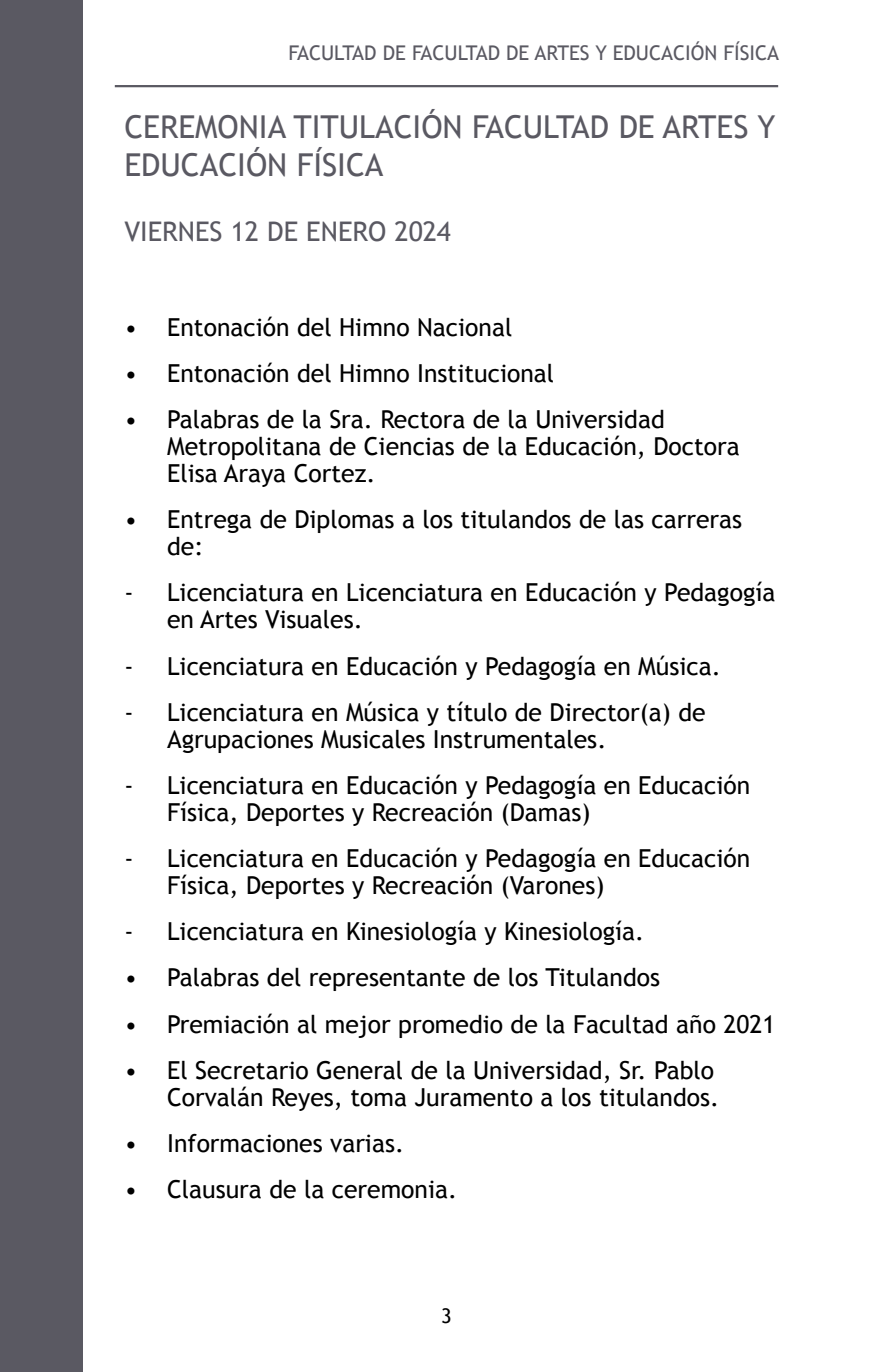
<style>
.page{position:relative;width:893px;height:1372px;background:#fff}
.page>*{position:absolute;margin:0;border:0;box-sizing:border-box;transform-origin:0 0}
.t1{font:31.5px/37.8px "Trebuchet MS";color:#5a5962}
.t2{font:27px "Trebuchet MS";color:#5a5962}
.t3{font:24.75px/27px "Trebuchet MS";color:#000}
.t4{font:20.25px "Trebuchet MS";color:#5a5962}
.t5{font:20.25px "Trebuchet MS";color:#000}
</style>
<div class="page">
<hr style="left:115px;top:85px;width:663px;height:2px;background:#5a5962">
<div style="left:0;top:0;width:83px;height:1371px;background:#5a5962"></div>
<p class="t4" style="left:289px;top:40px;width:492px">FACULTAD DE FACULTAD DE ARTES Y EDUCACIÓN FÍSICA</p>
<p class="t1" style="left:124px;top:108px;width:652px">CEREMONIA TITULACIÓN FACULTAD DE ARTES Y<br>EDUCACIÓN FÍSICA</p>
<p class="t2" style="left:124px;top:215px;width:328px">VIERNES 12 DE ENERO 2024</p>
<p class="t3" style="left:124px;top:314px;width:389px">• Entonación del Himno Nacional</p>
<p class="t3" style="left:124px;top:360px;width:431px">• Entonación del Himno Institucional</p>
<p class="t3" style="left:167px;top:406px;width:574px;text-indent:-43px">• Palabras de la Sra. Rectora de la Universidad<br>Metropolitana de Ciencias de la Educación, Doctora<br>Elisa Araya Cortez.</p>
<p class="t3" style="left:167px;top:506px;width:577px;text-indent:-43px">• Entrega de Diplomas a los titulandos de las carreras de:</p>
<p class="t3" style="left:167px;top:579px;width:610px;text-indent:-43px">- Licenciatura en Licenciatura en Educación y Pedagogía en Artes Visuales.</p>
<p class="t3" style="left:124px;top:652px;width:598px">- Licenciatura en Educación y Pedagogía en Música.</p>
<p class="t3" style="left:167px;top:698px;width:540px;text-indent:-43px">- Licenciatura en Música y título de Director(a) de<br>Agrupaciones Musicales Instrumentales.</p>
<p class="t3" style="left:167px;top:772px;width:585px;text-indent:-43px">- Licenciatura en Educación y Pedagogía en Educación<br>Física, Deportes y Recreación (Damas)</p>
<p class="t3" style="left:167px;top:845px;width:585px;text-indent:-43px">- Licenciatura en Educación y Pedagogía en Educación<br>Física, Deportes y Recreación (Varones)</p>
<p class="t3" style="left:124px;top:918px;width:521px">- Licenciatura en Kinesiología y Kinesiología.</p>
<p class="t3" style="left:124px;top:964px;width:537px">• Palabras del representante de los Titulandos</p>
<p class="t3" style="left:124px;top:1010px;width:652px">• Premiación al mejor promedio de la Facultad año 2021</p>
<p class="t3" style="left:124px;top:1056px;width:596px;text-align:right">• El Secretario General de la Universidad, Sr. Pablo<br>Corvalán Reyes, toma Juramento a los titulandos.</p>
<p class="t3" style="left:124px;top:1129px;width:281px">• Informaciones varias.</p>
<p class="t3" style="left:124px;top:1176px;width:334px">• Clausura de la ceremonia.</p>
<p class="t5" style="left:441px;top:1303px;width:12px">3</p>
</div>
